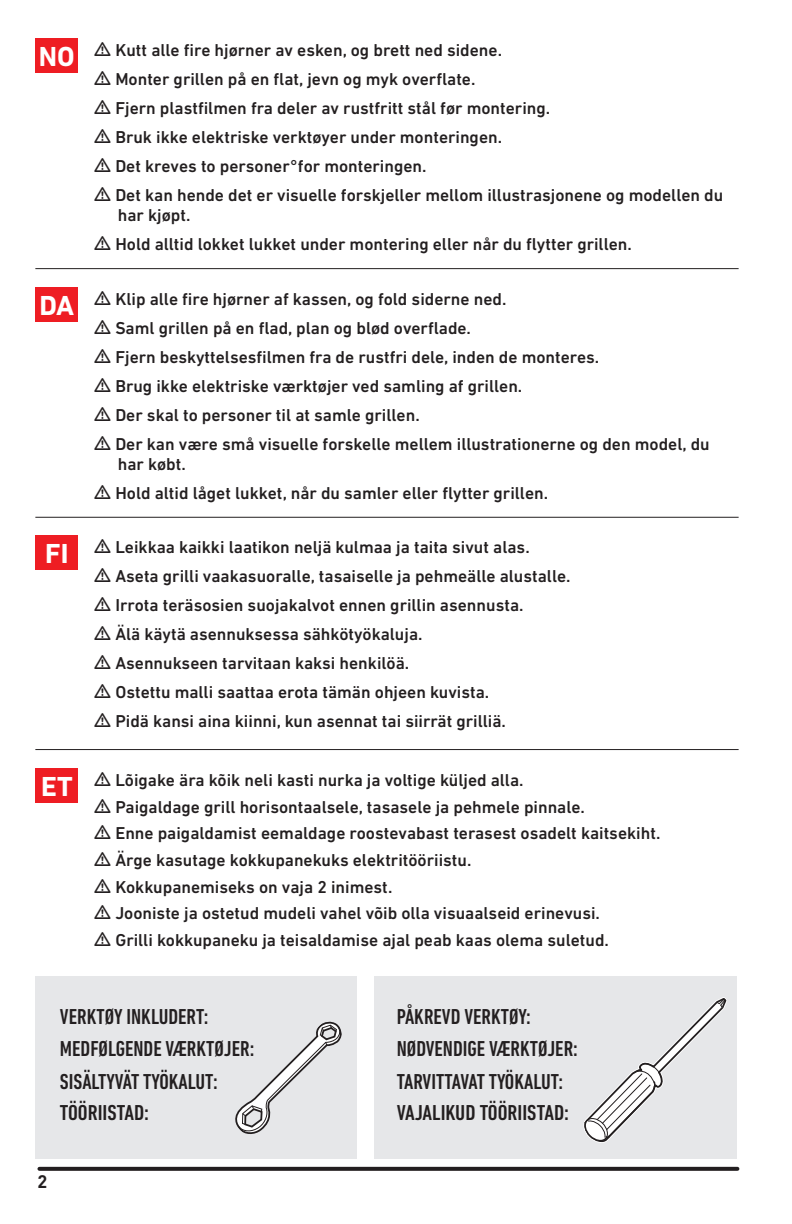
<style>
.page{position:relative;width:792px;height:1224px;background:#fff}
.page>*{position:absolute;margin:0;border:0;box-sizing:border-box;transform-origin:0 0}
.t1{font:700 28px "DIN Next LT Pro";color:#fff}
.t2{font:500 condensed 22px/32px "DIN Next LT Pro";color:#231f20}
.t3{font:500 condensed 22px "DIN Next LT Pro";color:#231f20;scale:1.04 1}
.t4{font:700 18px "DIN Pro";color:#231f20}
.t5{font:500 17.6px/29px "DIN Next LT Pro";color:#231f20}
</style>
<div class="page">
<svg style="left:39px;top:1167px;width:698px;height:4px;background:#2c2829"></svg>
<div style="left:35px;top:976px;width:322px;height:182px;background:#e6e7e9"></div>
<div style="left:374px;top:976px;width:363px;height:182px;background:#e6e7e9"></div>
<svg style="left:235px;top:1021px;width:107px;height:113px"></svg>
<svg style="left:583px;top:997px;width:144px;height:146px"></svg>
<hr style="left:35px;top:268px;width:704px;height:1px;background:#231f20">
<hr style="left:35px;top:517px;width:704px;height:1px;background:#231f20">
<hr style="left:35px;top:749px;width:704px;height:1px;background:#231f20">
<div style="left:35px;top:38px;width:43px;height:35px;background:#ee1d23"></div>
<div style="left:35px;top:287px;width:43px;height:35px;background:#ee1d23"></div>
<div style="left:35px;top:535px;width:43px;height:35px;background:#ee1d23"></div>
<div style="left:35px;top:768px;width:43px;height:35px;background:#ee1d23"></div>
<h1 class="t1" style="left:39px;top:40px;width:37px">NO</h1>
<p class="t5" style="left:115px;top:35px;width:609px">Kutt alle fire hjørner av esken, og brett ned sidene.<br>Monter grillen på en flat, jevn og myk overflate.<br>Fjern plastfilmen fra deler av rustfritt stål før montering.<br>Bruk ikke elektriske verktøyer under monteringen.<br>Det kreves to personer°for monteringen.<br>Det kan hende det er visuelle forskjeller mellom illustrasjonene og modellen du</p>
<p class="t5" style="left:115px;top:200px;width:518px">har kjøpt.<br>Hold alltid lokket lukket under montering eller når du flytter grillen.</p>
<h1 class="t1" style="left:39px;top:289px;width:36px">DA</h1>
<p class="t5" style="left:115px;top:285px;width:596px">Klip alle fire hjørner af kassen, og fold siderne ned.<br>Saml grillen på en flad, plan og blød overflade.<br>Fjern beskyttelsesfilmen fra de rustfri dele, inden de monteres.<br>Brug ikke elektriske værktøjer ved samling af grillen.<br>Der skal to personer til at samle grillen.<br>Der kan være små visuelle forskelle mellem illustrationerne og den model, du</p>
<p class="t5" style="left:115px;top:450px;width:434px">har købt.<br>Hold altid låget lukket, når du samler eller flytter grillen.</p>
<h1 class="t1" style="left:45px;top:537px;width:25px">FI</h1>
<p class="t5" style="left:115px;top:533px;width:457px">Leikkaa kaikki laatikon neljä kulmaa ja taita sivut alas.<br>Aseta grilli vaakasuoralle, tasaiselle ja pehmeälle alustalle.<br>Irrota teräsosien suojakalvot ennen grillin asennusta.<br>Älä käytä asennuksessa sähkötyökaluja.<br>Asennukseen tarvitaan kaksi henkilöä.<br>Ostettu malli saattaa erota tämän ohjeen kuvista.<br>Pidä kansi aina kiinni, kun asennat tai siirrät grilliä.</p>
<h1 class="t1" style="left:41px;top:770px;width:33px">ET</h1>
<p class="t5" style="left:115px;top:766px;width:547px;line-height:26.8px">Lõigake ära kõik neli kasti nurka ja voltige küljed alla.<br>Paigaldage grill horisontaalsele, tasasele ja pehmele pinnale.<br>Enne paigaldamist eemaldage roostevabast terasest osadelt kaitsekiht.<br>Ärge kasutage kokkupanekuks elektritööriistu.<br>Kokkupanemiseks on vaja 2 inimest.<br>Jooniste ja ostetud mudeli vahel võib olla visuaalseid erinevusi.<br>Grilli kokkupaneku ja teisaldamise ajal peab kaas olema suletud.</p>
<p class="t2" style="left:60px;top:1001px;width:150px">VERKTØY INKLUDERT:</p>
<p class="t2" style="left:60px;top:1033px;width:196px">MEDFØLGENDE VÆRKTØJER:</p>
<p class="t2" style="left:60px;top:1065px;width:159px">SISÄLTYVÄT TYÖKALUT:</p>
<p class="t3" style="left:60px;top:1100px;width:87px">TÖÖRIISTAD:</p>
<p class="t4" style="left:37px;top:1166px;width:11px">2</p>
<p class="t2" style="left:397px;top:1001px;width:183px">PÅKREVD VERKTØY:<br>NØDVENDIGE VÆRKTØJER:<br>TARVITTAVAT TYÖKALUT:<br>VAJALIKUD TÖÖRIISTAD:</p>
</div>
